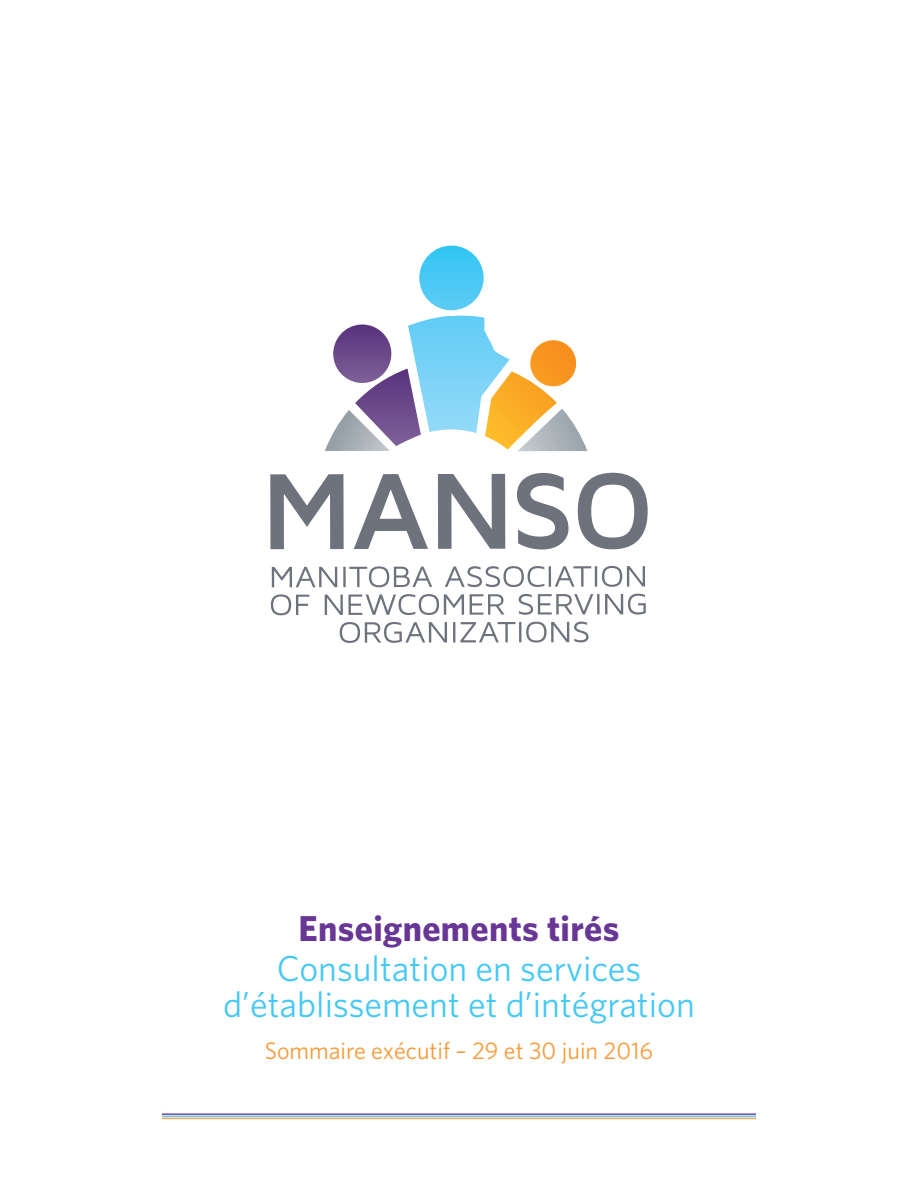
<style>
.page{position:relative;width:918px;height:1188px;background:#fff}
.page>*{position:absolute;margin:0;border:0;box-sizing:border-box;transform-origin:0 0}
.t1{font:36px/36px "Whitney";color:#44c8f5;text-align:center}
.t2{font:700 36px "Whitney";letter-spacing:.01em;color:#683695}
.t3{font:24px "Whitney";color:#f89938}
</style>
<div class="page">
<svg style="left:270px;top:474px;width:74px;height:75px"></svg>
<svg style="left:354px;top:474px;width:74px;height:75px"></svg>
<svg style="left:438px;top:474px;width:67px;height:75px"></svg>
<svg style="left:517px;top:473px;width:52px;height:77px"></svg>
<svg style="left:578px;top:473px;width:70px;height:76px"></svg>
<svg style="left:272px;top:567px;width:65px;height:20px"></svg>
<hr style="left:343px;top:567px;width:3px;height:20px;background:#6e727d">
<svg style="left:349px;top:566px;width:83px;height:21px"></svg>
<svg style="left:445px;top:566px;width:99px;height:21px"></svg>
<hr style="left:549px;top:566px;width:2px;height:21px;background:#6e727d">
<svg style="left:555px;top:566px;width:36px;height:21px"></svg>
<hr style="left:595px;top:566px;width:2px;height:21px;background:#6e727d">
<svg style="left:602px;top:566px;width:43px;height:21px"></svg>
<svg style="left:271px;top:594px;width:38px;height:21px"></svg>
<svg style="left:325px;top:594px;width:139px;height:21px"></svg>
<svg style="left:470px;top:594px;width:35px;height:21px"></svg>
<svg style="left:519px;top:594px;width:74px;height:21px"></svg>
<hr style="left:597px;top:594px;width:3px;height:20px;background:#6e727d">
<svg style="left:605px;top:594px;width:41px;height:21px"></svg>
<svg style="left:340px;top:622px;width:107px;height:21px"></svg>
<hr style="left:453px;top:622px;width:2px;height:20px;background:#6e727d">
<svg style="left:460px;top:622px;width:55px;height:20px"></svg>
<hr style="left:519px;top:622px;width:2px;height:20px;background:#6e727d">
<svg style="left:526px;top:622px;width:63px;height:21px"></svg>
<img style="left:355px;top:369px;width:53px;height:77px">
<svg style="left:325px;top:410px;width:65px;height:41px"></svg>
<img style="left:333px;top:325px;width:58px;height:58px">
<svg style="left:408px;top:246px;width:179px;height:205px"></svg>
<hr style="left:162px;top:1118px;width:594px;height:1px;background:#f9a450">
<hr style="left:162px;top:1113px;width:594px;height:2px;background:#754b9e">
<hr style="left:162px;top:1116px;width:594px;height:1px;background:#63cdf6">
<p class="t2" style="left:298px;top:906px;width:323px">Enseignements tirés</p>
<p class="t1" style="left:223px;top:950px;width:473px">Consultation en services d’établissement et d’intégration</p>
<p class="t3" style="left:265px;top:1037px;width:390px">Sommaire exécutif – 29 et 30 juin 2016</p>
</div>
